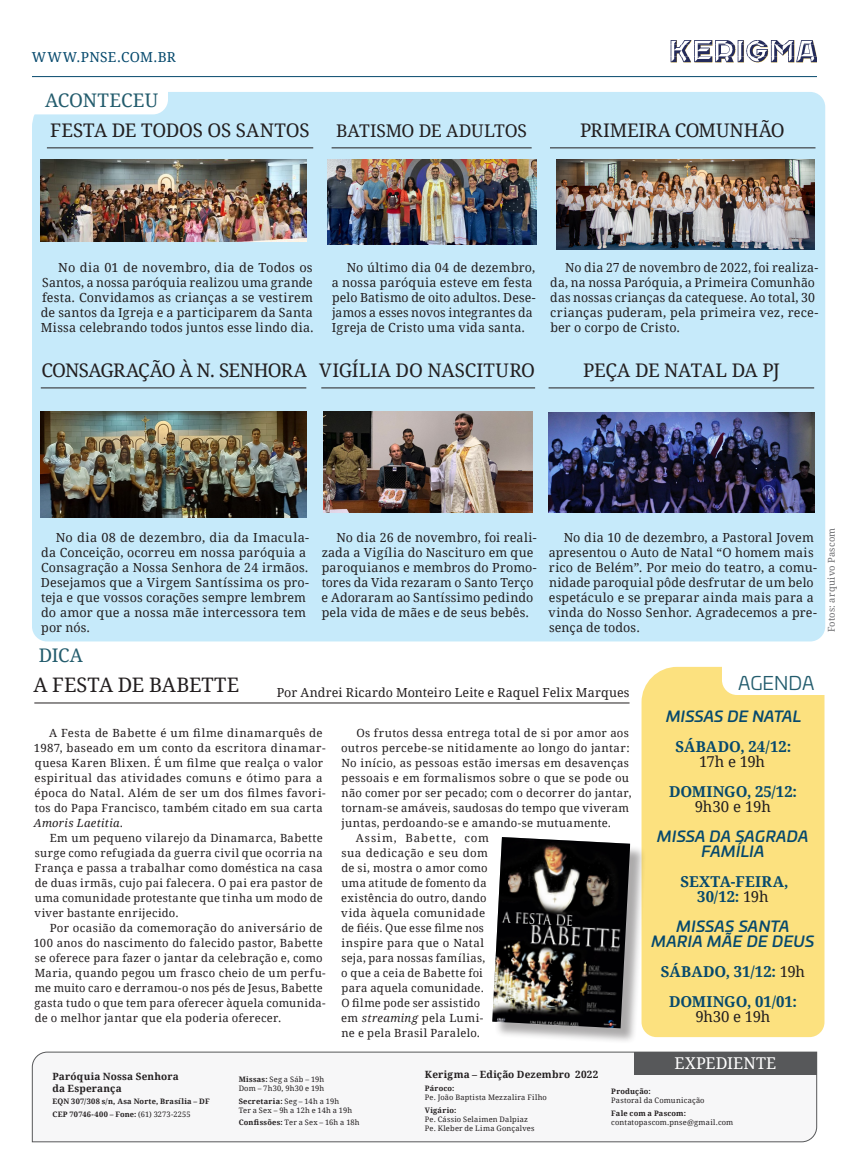
<style>
.page{position:relative;width:856px;height:1166px;background:#fff}
.page>*{position:absolute;margin:0;border:0;box-sizing:border-box;transform-origin:0 0}
.H3_Título_Matéria{font:20px "Droid Serif";letter-spacing:-.005em;color:#231f20}
.H3_Título_Matéria-2{font:18.75px "Droid Serif";letter-spacing:-.015em;color:#231f20}
.H3_Título_Matéria-3{font:18.75px "Droid Serif";letter-spacing:-.04em;color:#231f20}
.H3_Título_Matéria-4{font:18.75px "Droid Serif";letter-spacing:.005em;color:#231f20}
.H2_Editorias{font:18.75px "Droid Serif";letter-spacing:-.005em;color:#235c6d}
.H2_Editorias-2{font:18.75px "Univia Pro";color:#235c6d}
.H3_Título_Matéria-5{font:17.5px "Droid Serif";letter-spacing:-.015em;color:#231f20}
.Expediente_Sessão{font:16.25px "Droid Serif";letter-spacing:.01em;color:#fff}
.H4_Título_2{font:700 15px/15px "Droid Serif";letter-spacing:.005em;color:#06496d;text-align:center}
.H4_Título_2-2{font:italic 500 15px/15px "Univia Pro";letter-spacing:.02em;color:#06496d;text-align:center}
.Agenda_Texto{font:italic 500 15px "Univia Pro";letter-spacing:.015em;color:#06496d}
.t1{font:13.75px "Droid Serif";letter-spacing:.02em;color:#06496d}
.BASE{font:12.5px/15px "Droid Serif";letter-spacing:.01em;color:#231f20}
.Autoria{font:12.5px "Droid Serif";letter-spacing:.01em;color:#231f20}
.BASE-2{font:11.25px/15px "Droid Serif";letter-spacing:.03em;color:#231f20}
.Expediente_Título{font:700 10px/12px "Droid Serif";letter-spacing:.015em;color:#231f20}
.Crédito{font:9.38px "Droid Serif";letter-spacing:.02em;color:#6c6d70}
.Expediente{font:7.5px/9px "Droid Serif";letter-spacing:.025em;color:#231f20}
.Expediente-2{font:700 7.5px "Droid Serif";letter-spacing:.03em;color:#231f20}
.s1{font-style:italic}
.s2{font-weight:400;color:#231f20}
.s3{font-weight:400}
.s4{font-weight:700}
</style>
<div class="page">
<img style="left:670px;top:40px;width:147px;height:23px">
<hr style="left:32px;top:76px;width:785px;height:1px;background:#06496d">
<div style="left:641px;top:667px;width:183px;height:370px;background:#fce17f"></div>
<div style="left:32px;top:92px;width:793px;height:549px;background:#c6eafa"></div>
<img style="left:556px;top:159px;width:258px;height:90px">
<img style="left:323px;top:411px;width:209px;height:101px">
<img style="left:548px;top:412px;width:266px;height:100px">
<img style="left:41px;top:411px;width:265px;height:106px">
<img style="left:327px;top:159px;width:210px;height:85px">
<img style="left:41px;top:159px;width:265px;height:83px">
<hr style="left:548px;top:388px;width:266px;height:1px;background:#231f20">
<svg style="left:32px;top:1051px;width:785px;height:91px"></svg>
<div style="left:634px;top:1052px;width:183px;height:22px;background:#57585a"></div>
<svg style="left:32px;top:92px;width:136px;height:22px"></svg>
<hr style="left:34px;top:703px;width:595px;height:1px;background:#231f20">
<hr style="left:47px;top:148px;width:266px;height:1px;background:#231f20">
<hr style="left:550px;top:148px;width:265px;height:1px;background:#231f20">
<div style="left:494px;top:839px;width:152px;height:205px;background:#231f20;opacity:.38"></div>
<img style="left:492px;top:837px;width:138px;height:191px">
<svg style="left:722px;top:667px;width:102px;height:28px"></svg>
<hr style="left:41px;top:388px;width:265px;height:1px;background:#231f20">
<hr style="left:331px;top:148px;width:200px;height:1px;background:#231f20">
<hr style="left:321px;top:388px;width:214px;height:1px;background:#231f20">
<p class="t1" style="left:32px;top:47px;width:145px">WWW.PNSE.COM.BR</p>
<p class="H2_Editorias" style="left:45px;top:87px;width:114px">ACONTECEU</p>
<p class="H3_Título_Matéria-2" style="left:50px;top:117px;width:261px">FESTA DE TODOS OS SANTOS</p>
<p class="H3_Título_Matéria-5" style="left:336px;top:119px;width:192px">BATISMO DE ADULTOS</p>
<p class="H3_Título_Matéria-2" style="left:580px;top:117px;width:206px">PRIMEIRA COMUNHÃO</p>
<p class="BASE" style="left:41px;top:260px;width:274px;text-align:justify;text-indent:18px">No dia 01 de novembro, dia de Todos os Santos, a nossa paróquia realizou uma grande festa. Convidamos as crianças a se vestirem de santos da Igreja e a participarem da Santa Missa celebrando todos juntos esse lindo dia.</p>
<p class="BASE" style="left:332px;top:260px;width:205px;text-indent:15px">No último dia 04 de dezembro, a nossa paróquia esteve em festa pelo Batismo de oito adultos. Dese&shy;jamos a esses novos integrantes da<br>Igreja de Cristo uma vida santa.</p>
<p class="H3_Título_Matéria-4" style="left:319px;top:357px;width:217px">VIGÍLIA DO NASCITURO</p>
<p class="H3_Título_Matéria-3" style="left:41px;top:357px;width:267px">CONSAGRAÇÃO À N. SENHORA</p>
<p class="BASE" style="left:550px;top:260px;width:269px;text-indent:15px">No dia 27 de novembro de 2022, foi realiza&shy;da, na nossa Paróquia, a Primeira Comunhão das nossas crianças da catequese. Ao total, 30 crianças puderam, pela primeira vez, rece&shy;ber o corpo de Cristo.</p>
<p class="H3_Título_Matéria-2" style="left:583px;top:357px;width:198px">PEÇA DE NATAL DA PJ</p>
<p class="BASE" style="left:41px;top:530px;width:270px;text-indent:15px">No dia 08 de dezembro, dia da Imacula&shy;da Conceição, ocorreu em nossa paróquia a Consagração a Nossa Senhora de 24 irmãos.<br>Desejamos que a Virgem Santíssima os pro&shy;teja e que vossos corações sempre lembrem do amor que a nossa mãe intercessora tem por nós.</p>
<p class="H2_Editorias" style="left:39px;top:642px;width:46px">DICA</p>
<p class="BASE" style="left:321px;top:530px;width:216px;text-indent:15px">No dia 26 de novembro, foi reali&shy;zada a Vigília do Nascituro em que paroquianos e membros do Promo&shy;tores da Vida rezaram o Santo Terço e Adoraram ao Santíssimo pedindo pela vida de mães e de seus bebês.</p>
<p class="BASE" style="left:548px;top:530px;width:270px;text-indent:15px">No dia 10 de dezembro, a Pastoral Jovem apresentou o Auto de Natal “O homem mais rico de Belém”. Por meio do teatro, a comu&shy;nidade paroquial pôde desfrutar de um belo espetáculo e se preparar ainda mais para a vinda do Nosso Senhor. Agradecemos a pre&shy;sença de todos.</p>
<p class="H3_Título_Matéria" style="left:33px;top:671px;width:207px">A FESTA DE BABETTE</p>
<p class="BASE-2" style="left:34px;top:725px;width:293px;text-indent:15px">A Festa de Babette é um filme dinamarquês de 1987, baseado em um conto da escritora dinamar&shy;quesa Karen Blixen. É um filme que realça o valor espiritual das atividades comuns e ótimo para a época do Natal. Além de ser um dos filmes favori&shy;tos do Papa Francisco, também citado em sua carta <span class="s1">Amoris Laetitia</span>.</p>
<p class="BASE-2" style="left:35px;top:830px;width:290px;text-align:justify;text-indent:15px">Em um pequeno vilarejo da Dinamarca, Babette surge como refugiada da guerra civil que ocorria na França e passa a trabalhar como doméstica na casa de duas irmãs, cujo pai falecera. O pai era pastor de uma comunidade protestante que tinha um modo de viver bastante enrijecido.</p>
<p class="BASE-2" style="left:34px;top:920px;width:293px;text-indent:16px">Por ocasião da comemoração do aniversário de 100 anos do nascimento do falecido pastor, Babette se oferece para fazer o jantar da celebração e, como Maria, quando pegou um frasco cheio de um perfu&shy;me muito caro e derramou-o nos pés de Jesus, Babette gasta tudo o que tem para oferecer àquela comunida&shy;de o melhor jantar que ela poderia oferecer.</p>
<p class="Autoria" style="left:277px;top:684px;width:354px">Por Andrei Ricardo Monteiro Leite e Raquel Felix Marques</p>
<p class="BASE-2" style="left:341px;top:725px;width:292px;text-indent:15px">Os frutos dessa entrega total de si por amor aos outros percebe-se nitidamente ao longo do jantar:<br>No início, as pessoas estão imersas em desavenças pessoais e em formalismos sobre o que se pode ou não comer por ser pecado; com o decorrer do jantar, tornam-se amáveis, saudosas do tempo que viveram juntas, perdoando-se e amando-se mutuamente.</p>
<p class="BASE-2" style="left:341px;top:830px;width:149px;text-indent:15px">Assim, Babette, com sua dedicação e seu dom de si, mostra o amor como uma atitude de fomento da existência do outro, dando vida àquela comunidade de fiéis. Que esse filme nos inspire para que o Natal seja, para nossas famílias, o que a ceia de Babette foi para aquela comunidade.<br>O filme pode ser assistido em <span class="s1">streaming</span> pela Lumi&shy;ne e pela Brasil Paralelo.</p>
<p class="H2_Editorias-2" style="left:738px;top:669px;width:78px">AGENDA</p>
<p class="Agenda_Texto" style="left:666px;top:705px;width:137px">MISSAS DE NATAL</p>
<p class="H4_Título_2" style="left:675px;top:739px;width:117px">SÁBADO, 24/12:<br><span class="s2">17h e 19h</span></p>
<p class="H4_Título_2" style="left:669px;top:784px;width:130px">DOMINGO, 25/12:<br><span class="s2">9h30 e 19h</span></p>
<p class="H4_Título_2-2" style="left:657px;top:828px;width:153px">MISSA DA SAGRADA<br>FAMÍLIA</p>
<p class="H4_Título_2" style="left:680px;top:874px;width:110px">SEXTA-FEIRA,<br>30/12: <span class="s2">19h</span></p>
<p class="H4_Título_2-2" style="left:651px;top:918px;width:164px">MISSAS SANTA<br>MARIA MÃE DE DEUS</p>
<p class="H4_Título_2" style="left:661px;top:964px;width:146px">SÁBADO, 31/12: <span class="s2">19h</span></p>
<p class="H4_Título_2" style="left:669px;top:994px;width:130px">DOMINGO, 01/01:<br><span class="s2">9h30 e 19h</span></p>
<p class="Expediente_Título" style="left:52px;top:1070px;width:128px">Paróquia Nossa Senhora da Esperança</p>
<p class="Expediente-2" style="left:52px;top:1096px;width:159px">EQN 307/308 s/n, Asa Norte, Brasília – DF</p>
<p class="Expediente-2" style="left:52px;top:1109px;width:140px">CEP 70746-400 – Fone: <span class="s3">(61) 3273-2255</span></p>
<p class="Expediente" style="left:239px;top:1074px;width:87px"><span class="s4">Missas:</span> Seg a Sáb – 19h<br>Dom – 7h30, 9h30 e 19h</p>
<p class="Expediente" style="left:239px;top:1096px;width:115px"><span class="s4">Secretaria:</span> Seg – 14h a 19h<br>Ter a Sex – 9h a 12h e 14h a 19h</p>
<p class="Expediente" style="left:239px;top:1117px;width:123px"><span class="s4">Confissões:</span> Ter a Sex – 16h a 18h</p>
<p class="Expediente_Título" style="left:425px;top:1068px;width:175px">Kerigma – Edição Dezembro 2022</p>
<p class="Expediente" style="left:425px;top:1083px;width:123px"><span class="s4">Pároco:<br></span>Pe. João Baptista Mezzalira Filho</p>
<p class="Expediente" style="left:425px;top:1105px;width:111px"><span class="s4">Vigário:<br></span>Pe. Cássio Selaimen Dalpiaz<br>Pe. Kleber de Lima Gonçalves</p>
<p class="Expediente_Sessão" style="left:674px;top:1052px;width:103px">EXPEDIENTE</p>
<p class="Expediente" style="left:611px;top:1087px;width:95px"><span class="s4">Produção:<br></span>Pastoral da Comunicação</p>
<p class="Expediente" style="left:611px;top:1108px;width:124px"><span class="s4">Fale com a Pascom: </span>contatopascom.pnse@gmail.com</p>
<p class="Crédito" style="left:825px;top:632px;width:106px;rotate:-90deg">Fotos: arquivo Pascom</p>
</div>
